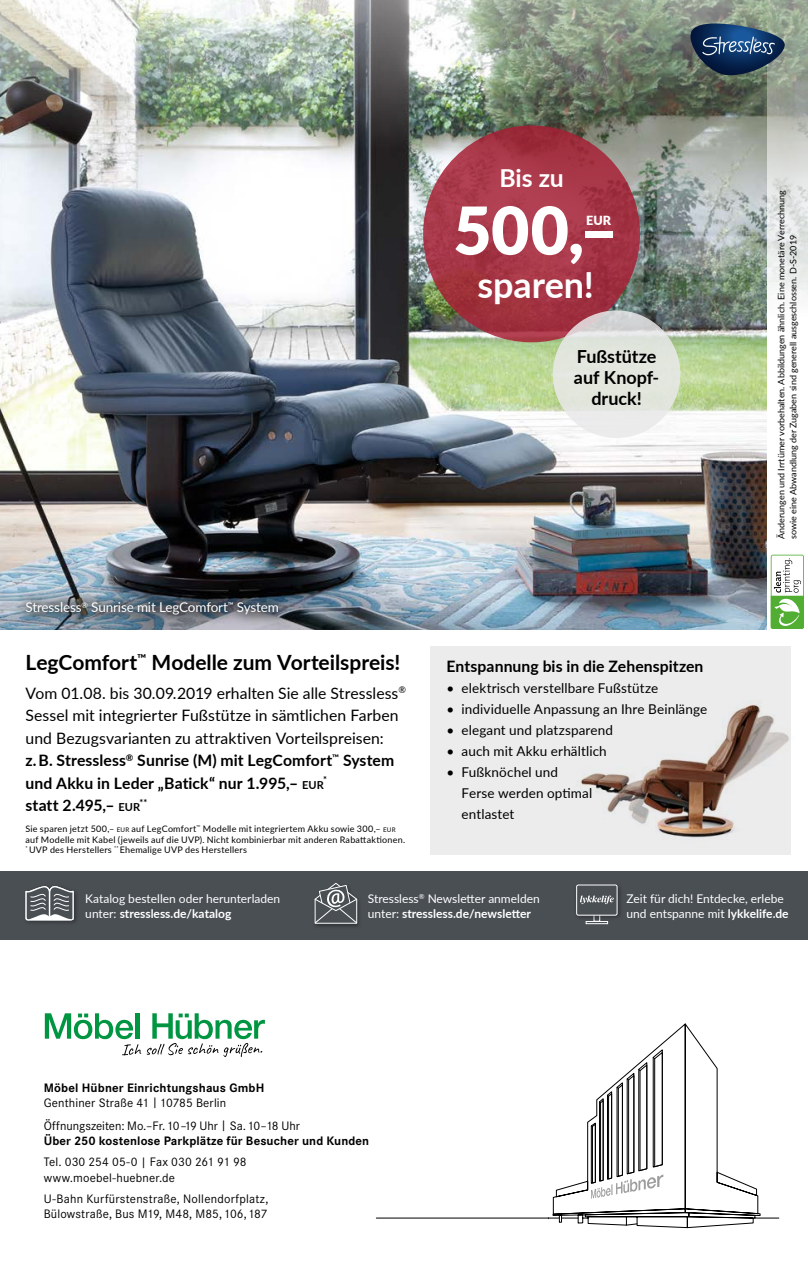
<style>
.page{position:relative;width:808px;height:1263px;background:#fff}
.page>*{position:absolute;margin:0;border:0;box-sizing:border-box;transform-origin:0 0}
.t1{font:900 66px "Lato";color:#fff}
.t2{font:700 36px "Lato";letter-spacing:-.005em;color:#fff}
.t3{font:700 24.75px "Lato";color:#fff}
.t4{font:700 21px "Lato";color:#000}
.t5{font:700 18px/21px "Lato";color:#000;text-align:center}
.t6{font:15.75px/22.5px "Lato";letter-spacing:.005em;color:#000}
.t7{font:700 15.75px "Lato";letter-spacing:.005em;color:#000}
.t8{font:13.5px/21px "Lato";letter-spacing:.01em;color:#000}
.t9{font:13.5px "Lato";letter-spacing:-.01em;color:#fff}
.t10{font:12.75px/15.3px "Corporate S";letter-spacing:.01em;color:#000}
.t11{font:700 12.75px "Corporate S";letter-spacing:.01em;color:#000}
.t12{font:900 12.6px "Lato";color:#fff}
.t13{font:12px/15px "Lato";color:#fff}
.t14{font:700 9.15px "Lato";color:#000}
.t15{font:9px/10.5px "Lato";letter-spacing:.02em;color:#000}
.t16{font:9px/12px "Lato";color:#000}
.s1{font-weight:700}
.s2{font-weight:700;font-size:10.95px}
.s3{font-size:10.95px}
.s4{font-size:6.3px}
</style>
<div class="page">
<img style="left:0;top:0;width:767px;height:629px">
<svg style="left:767px;top:0;width:41px;height:628px"></svg>
<svg style="left:771px;top:555px;width:33px;height:74px"></svg>
<div style="left:0;top:872px;width:808px;height:68px;background:#4a4f54"></div>
<div style="left:312px;top:881px;width:50px;height:48px;background:#000;opacity:.35"></div>
<svg style="left:314px;top:882px;width:44px;height:42px"></svg>
<div style="left:23px;top:883px;width:56px;height:42px;background:#000;opacity:.35"></div>
<svg style="left:26px;top:885px;width:48px;height:35px"></svg>
<div style="left:573px;top:882px;width:50px;height:39px;background:#000;opacity:.35"></div>
<div style="left:577px;top:885px;width:40px;height:30px;background:#4a4f54;border-radius:2px"></div>
<div style="left:576px;top:884px;width:41px;height:32px;border:1px solid #fff;border-radius:2px"></div>
<svg style="left:580px;top:895px;width:34px;height:9px"></svg>
<div style="left:586px;top:921px;width:22px;height:3px;background:#4a4f54;border:1px solid #fff"></div>
<svg style="left:423px;top:125px;width:217px;height:217px;background:#a53646"></svg>
<svg style="left:553px;top:310px;width:127px;height:128px;background:#e1e3de"></svg>
<div style="left:430px;top:646px;width:361px;height:209px;background:#e9e9ea"></div>
<img style="left:581px;top:705px;width:208px;height:133px">
<img style="left:642px;top:706px;width:107px;height:106px">
<div style="left:13px;top:589px;width:279px;height:38px;background:#000;opacity:.75"></div>
<svg style="left:690px;top:23px;width:95px;height:52px;background:#395470"></svg>
<svg style="left:376px;top:1217px;width:176px;height:2px"></svg>
<svg style="left:552px;top:1023px;width:227px;height:205px"></svg>
<svg style="left:591px;top:1048px;width:72px;height:178px"></svg>
<svg style="left:45px;top:1013px;width:220px;height:44px"></svg>
<h3 class="t3" style="left:499px;top:160px;width:66px">Bis zu</h3>
<h1 class="t1" style="left:453px;top:181px;width:166px">500,–</h1>
<p class="t12" style="left:586px;top:211px;width:26px">EUR</p>
<h2 class="t2" style="left:477px;top:259px;width:118px">sparen!</h2>
<p class="t5" style="left:574px;top:345px;width:87px">Fußstütze auf Knopf&shy;druck!</p>
<p class="t9" style="left:26px;top:598px;width:255px">Stressless<sup>®</sup> Sunrise mit LegComfort<sup>™</sup> System</p>
<h3 class="t4" style="left:26px;top:646px;width:376px">LegComfort<sup>™</sup> Modelle zum Vorteilspreis!</h3>
<p class="t6" style="left:26px;top:681px;width:382px">Vom 01.08. bis 30.09.2019 erhalten Sie alle Stressless<sup>® </sup>Sessel mit integrierter Fußstütze in sämtlichen Farben und Bezugsvarianten zu attraktiven Vorteilspreisen:<br><span class="s1">z. B. Stressless</span><sup>®</sup> <span class="s1">Sunrise (M) mit LegComfort</span><sup>™</sup> <span class="s1">System und Akku in Leder „Batick“ nur 1.995,–</span> <span class="s2">EUR</span></p>
<p class="t14" style="left:323px;top:773px;width:5px">*</p>
<p class="t7" style="left:26px;top:794px;width:116px">statt 2.495,– <span class="s3">EUR</span></p>
<p class="t14" style="left:139px;top:796px;width:9px">**</p>
<p class="t15" style="left:26px;top:823px;width:381px">Sie sparen jetzt 500,– <span class="s4">EUR</span> auf LegComfort<sup>™</sup> Modelle mit integriertem Akku sowie 300,– <span class="s4">EUR </span>auf Modelle mit Kabel (jeweils auf die UVP). Nicht kombinierbar mit anderen Rabattaktionen. <sup>*</sup> UVP des Herstellers <sup>**</sup> Ehemalige UVP des Herstellers</p>
<p class="t7" style="left:446px;top:654px;width:258px">Entspannung bis in die Zehenspitzen</p>
<p class="t8" style="left:446px;top:677px;width:213px">• elektrisch verstellbare Fußstütze</p>
<p class="t8" style="left:446px;top:698px;width:262px">• individuelle Anpassung an Ihre Beinlänge</p>
<p class="t8" style="left:446px;top:719px;width:168px">• elegant und platzsparend</p>
<p class="t8" style="left:446px;top:740px;width:162px">• auch mit Akku erhältlich</p>
<p class="t8" style="left:461px;top:761px;width:132px;text-indent:-15px">• Fußknöchel und<br>Ferse werden optimal entlastet</p>
<p class="t16" style="left:775px;top:539px;width:350px;rotate:-90deg">Änderungen und Irrtümer vorbehalten. Abbildungen ähnlich. Eine monetäre Verrechnung sowie eine Abwandlung der Zugaben sind generell ausgeschlossen. D-S-2019</p>
<p class="t13" style="left:368px;top:890px;width:173px">Stressless<sup>®</sup> Newsletter anmelden unter: <span class="s1">stressless.de/newsletter</span></p>
<p class="t13" style="left:85px;top:890px;width:196px">Katalog bestellen oder herunterladen unter: <span class="s1">stressless.de/katalog</span></p>
<p class="t13" style="left:627px;top:890px;width:164px">Zeit für dich! Entdecke, erlebe und entspanne mit <span class="s1">lykkelife.de</span></p>
<p class="t11" style="left:44px;top:1078px;width:222px">Möbel Hübner Einrichtungshaus GmbH</p>
<p class="t10" style="left:44px;top:1091px;width:258px;line-height:22.8px">Genthiner Straße 41 |10785 Berlin<br>Öffnungszeiten: Mo.–Fr.10–19 Uhr | Sa.10–18 Uhr</p>
<p class="t11" style="left:44px;top:1132px;width:327px">Über 250 kostenlose Parkplätze für Besucher und Kunden</p>
<p class="t10" style="left:44px;top:1154px;width:204px">Tel. 030 254 05-0 | Fax 030 261 91 98 www.moebel-huebner.de</p>
<p class="t10" style="left:44px;top:1190px;width:226px">U-Bahn Kurfürstenstraße, Nollendorfplatz,<br>Bülowstraße, Bus M19, M48, M85,106,187</p>
</div>
